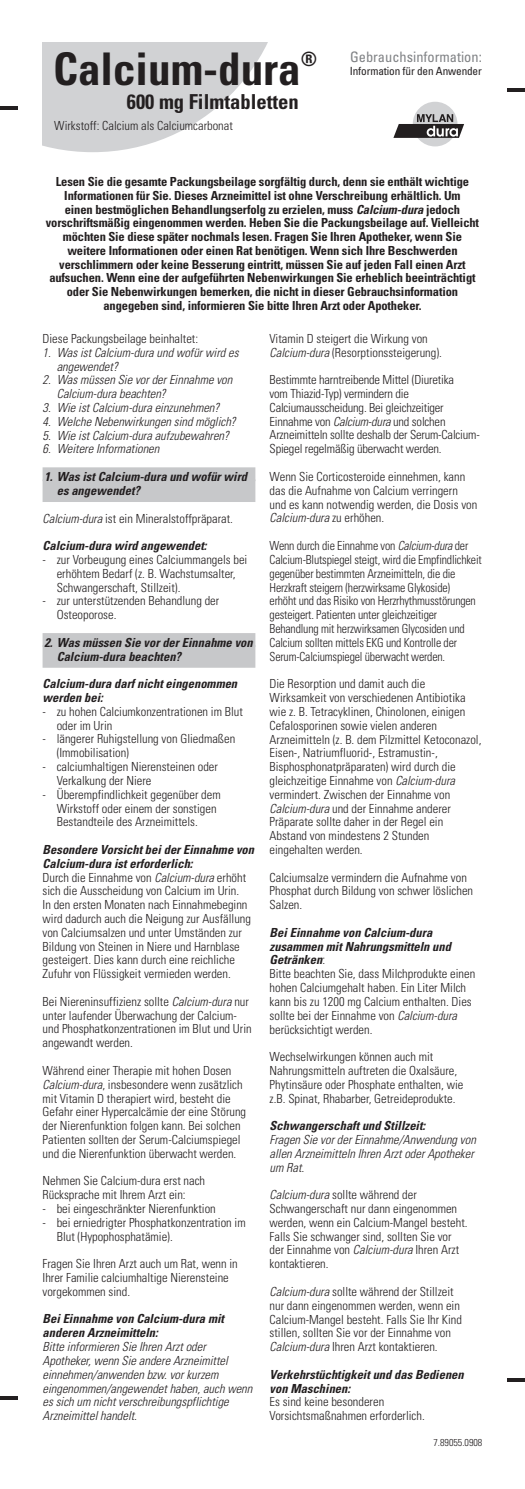
<style>
.page{position:relative;width:525px;height:1489px;background:#fff}
.page>*{position:absolute;margin:0;border:0;box-sizing:border-box;transform-origin:0 0}
.t1{font:700 condensed 45px "Univers";color:#231f20}
.t2{font:700 condensed 20.62px "Univers";color:#231f20}
.t3{font:700 condensed 19.62px "Univers";color:#231f20}
.t4{font:condensed 14.38px "Univers";color:#808285}
.t5{font:300 condensed 12.5px/13.8px "Univers";color:#231f20}
.t6{font:700 condensed 12.5px/13.8px "Univers";letter-spacing:-.01em;color:#231f20;text-align:center}
.t7{font:italic 300 condensed 12.5px/13.8px "Univers";color:#231f20}
.t8{font:300 condensed 12.5px/13.8px "Univers";color:#231f20;scale:.95 1}
.t9{font:italic 700 condensed 12.5px/13.8px "Univers";color:#231f20}
.t10{font:condensed 11.25px "Univers";letter-spacing:-.01em;color:#231f20}
.t11{font:300 condensed 10px "Univers";color:#231f20}
.s1{font-style:italic}
.s2{font-weight:700;font-style:italic}
</style>
<div class="page">
<svg style="left:43px;top:43px;width:225px;height:109px"></svg>
<div style="left:412px;top:102px;width:45px;height:44px;background:#d1d2d4;border-radius:50%"></div>
<svg style="left:393px;top:114px;width:71px;height:24px"></svg>
<div style="left:43px;top:467px;width:212px;height:14px;background:#c7c8ca"></div>
<div style="left:43px;top:479px;width:212px;height:23px;background:#c7c8ca"></div>
<div style="left:43px;top:633px;width:212px;height:14px;background:#c7c8ca"></div>
<div style="left:43px;top:645px;width:212px;height:22px;background:#c7c8ca"></div>
<hr style="left:0;top:106px;width:18px;height:3px;background:#231f20">
<hr style="left:507px;top:88px;width:17px;height:4px;background:#231f20">
<svg style="left:0;top:1396px;width:18px;height:3px"></svg>
<hr style="left:507px;top:1378px;width:17px;height:3px;background:#231f20">
<h3 class="t3" style="left:300px;top:47px;width:18px">®</h3>
<h1 class="t1" style="left:53px;top:41px;width:249px">Calcium-dura</h1>
<h2 class="t2" style="left:127px;top:89px;width:173px">600 mg Filmtabletten</h2>
<p class="t5" style="left:54px;top:119px;width:180px">Wirkstoff: Calcium als Calciumcarbonat</p>
<p class="t4" style="left:350px;top:47px;width:133px">Gebrauchsinformation:</p>
<p class="t10" style="left:349px;top:64px;width:133px">Information für den Anwender</p>
<p class="t6" style="left:46px;top:175px;width:434px">Lesen Sie die gesamte Packungsbeilage sorgfältig durch, denn sie enthält wichtige Informationen für Sie. Dieses Arzneimittel ist ohne Verschreibung erhältlich. Um<br>einen bestmöglichen Behandlungserfolg zu erzielen, muss <span class="s1">Calcium-dura</span> jedoch vorschriftsmäßig eingenommen werden. Heben Sie die Packungsbeilage auf. Vielleicht möchten Sie diese später nochmals lesen. Fragen Sie Ihren Apotheker, wenn Sie weitere Informationen oder einen Rat benötigen. Wenn sich Ihre Beschwerden verschlimmern oder keine Besserung eintritt, müssen Sie auf jeden Fall einen Arzt aufsuchen. Wenn eine der aufgeführten Nebenwirkungen Sie erheblich beeinträchtigt oder Sie Nebenwirkungen bemerken, die nicht in dieser Gebrauchsinformation angegeben sind, informieren Sie bitte Ihren Arzt oder Apotheker.</p>
<p class="t5" style="left:43px;top:331px;width:157px">Diese Packungsbeilage beinhaltet:</p>
<p class="t7" style="left:57px;top:345px;width:183px;text-indent:-14px">1. Was ist Calcium-dura und wofür wird es angewendet?</p>
<p class="t7" style="left:57px;top:373px;width:177px;text-indent:-14px">2. Was müssen Sie vor der Einnahme von<br>Calcium-dura beachten?</p>
<p class="t7" style="left:43px;top:400px;width:178px">3. Wie ist Calcium-dura einzunehmen?</p>
<p class="t7" style="left:43px;top:414px;width:195px">4. Welche Nebenwirkungen sind möglich?</p>
<p class="t7" style="left:43px;top:428px;width:188px">5. Wie ist Calcium-dura aufzubewahren?</p>
<p class="t7" style="left:43px;top:442px;width:118px">6. Weitere Informationen</p>
<p class="t9" style="left:57px;top:469px;width:192px;text-indent:-12px">1. Was ist Calcium-dura und wofür wird es angewendet?</p>
<p class="t5" style="left:43px;top:511px;width:192px"><span class="s1">Calcium-dura</span> ist ein Mineralstoffpräparat.</p>
<p class="t9" style="left:43px;top:538px;width:165px">Calcium-dura wird angewendet:</p>
<p class="t5" style="left:57px;top:552px;width:192px;text-indent:-14px">- zur Vorbeugung eines Calciummangels bei erhöhtem Bedarf (z. B. Wachstumsalter,<br>Schwangerschaft, Stillzeit).</p>
<p class="t5" style="left:57px;top:594px;width:164px;text-indent:-14px">- zur unterstützenden Behandlung der<br>Osteoporose.</p>
<p class="t9" style="left:57px;top:635px;width:197px;text-indent:-12px">2. Was müssen Sie vor der Einnahme von<br>Calcium-dura beachten?</p>
<p class="t9" style="left:43px;top:677px;width:196px">Calcium-dura darf nicht eingenommen werden bei:</p>
<p class="t5" style="left:57px;top:704px;width:188px;text-indent:-14px">- zu hohen Calciumkonzentrationen im Blut oder im Urin</p>
<p class="t5" style="left:57px;top:732px;width:180px;text-indent:-14px">- längerer Ruhigstellung von Gliedmaßen (Immobilisation)</p>
<p class="t5" style="left:57px;top:759px;width:163px;text-indent:-14px">- calciumhaltigen Nierensteinen oder<br>Verkalkung der Niere</p>
<p class="t5" style="left:57px;top:787px;width:165px;text-indent:-14px">- Überempfindlichkeit gegenüber dem<br>Wirkstoff oder einem der sonstigen<br>Bestandteile des Arzneimittels.</p>
<p class="t5" style="left:43px;top:842px;width:213px"><span class="s2">Besondere Vorsicht bei der Einnahme von Calcium-dura ist erforderlich:<br></span>Durch die Einnahme von <span class="s1">Calcium-dura</span> erhöht sich die Ausscheidung von Calcium im Urin.<br>In den ersten Monaten nach Einnahmebeginn wird dadurch auch die Neigung zur Ausfällung von Calciumsalzen und unter Umständen zur Bildung von Steinen in Niere und Harnblase gesteigert. Dies kann durch eine reichliche Zufuhr von Flüssigkeit vermieden werden.</p>
<p class="t5" style="left:43px;top:994px;width:210px">Bei Niereninsuffizienz sollte <span class="s1">Calcium-dura</span> nur unter laufender Überwachung der Calcium&shy;und Phosphatkonzentrationen im Blut und Urin angewandt werden.</p>
<p class="t5" style="left:43px;top:1063px;width:205px">Während einer Therapie mit hohen Dosen <span class="s1">Calcium-dura</span>, insbesondere wenn zusätzlich mit Vitamin D therapiert wird, besteht die Gefahr einer Hypercalcämie der eine Störung der Nierenfunktion folgen kann. Bei solchen Patienten sollten der Serum-Calciumspiegel und die Nierenfunktion überwacht werden.</p>
<p class="t5" style="left:43px;top:1173px;width:164px">Nehmen Sie Calcium-dura erst nach<br>Rücksprache mit Ihrem Arzt ein:</p>
<p class="t5" style="left:43px;top:1201px;width:175px">- bei eingeschränkter Nierenfunktion</p>
<p class="t5" style="left:57px;top:1215px;width:190px;text-indent:-14px">- bei erniedrigter Phosphatkonzentration im<br>Blut (Hypophosphatämie).</p>
<p class="t5" style="left:43px;top:1256px;width:197px">Fragen Sie Ihren Arzt auch um Rat, wenn in<br>Ihrer Familie calciumhaltige Nierensteine vorgekommen sind.</p>
<p class="t9" style="left:43px;top:1311px;width:183px">Bei Einnahme von Calcium-dura mit anderen Arzneimitteln:</p>
<p class="t7" style="left:43px;top:1339px;width:211px">Bitte informieren Sie Ihren Arzt oder Apotheker, wenn Sie andere Arzneimittel einnehmen/anwenden bzw. vor kurzem eingenommen/angewendet haben, auch wenn es sich um nicht verschreibungspflichtige Arzneimittel handelt.</p>
<p class="t5" style="left:269px;top:331px;width:174px">Vitamin D steigert die Wirkung von<br><span class="s1">Calcium-dura</span> (Resorptionssteigerung).</p>
<p class="t5" style="left:269px;top:373px;width:212px">Bestimmte harntreibende Mittel (Diuretika<br>vom Thiazid-Typ) vermindern die Calciumausscheidung. Bei gleichzeitiger Einnahme von <span class="s1">Calcium-dura</span> und solchen Arzneimitteln sollte deshalb der Serum-Calcium-Spiegel regelmäßig überwacht werden.</p>
<p class="t5" style="left:269px;top:469px;width:209px">Wenn Sie Corticosteroide einnehmen, kann das die Aufnahme von Calcium verringern und es kann notwendig werden, die Dosis von <span class="s1">Calcium-dura</span> zu erhöhen.</p>
<p class="t8" style="left:269px;top:538px;width:225px">Wenn durch die Einnahme von <span class="s1">Calcium-dura</span> der Calcium-Blutspiegel steigt, wird die Empfindlichkeit gegenüber bestimmten Arzneimitteln, die die Herzkraft steigern (herzwirksame Glykoside)<br>erhöht und das Risiko von Herzrhythmusstörungen gesteigert. Patienten unter gleichzeitiger Behandlung mit herzwirksamen Glycosiden und Calcium sollten mittels EKG und Kontrolle der Serum-Calciumspiegel überwacht werden.</p>
<p class="t5" style="left:269px;top:676px;width:213px">Die Resorption und damit auch die Wirksamkeit von verschiedenen Antibiotika wie z. B. Tetracyklinen, Chinolonen, einigen Cefalosporinen sowie vielen anderen Arzneimitteln (z. B. dem Pilzmittel Ketoconazol, Eisen-, Natriumfluorid-, Estramustin-, Bisphosphonatpräparaten) wird durch die gleichzeitige Einnahme von <span class="s1">Calcium-dura </span>vermindert. Zwischen der Einnahme von <span class="s1">Calcium-dura</span> und der Einnahme anderer Präparate sollte daher in der Regel ein Abstand von mindestens 2 Stunden eingehalten werden.</p>
<p class="t5" style="left:269px;top:870px;width:205px">Calciumsalze vermindern die Aufnahme von<br>Phosphat durch Bildung von schwer löslichen<br>Salzen.</p>
<p class="t5" style="left:269px;top:925px;width:207px"><span class="s2">Bei Einnahme von Calcium-dura zusammen mit Nahrungsmitteln und Getränken</span>:<br>Bitte beachten Sie, dass Milchprodukte einen hohen Calciumgehalt haben. Ein Liter Milch kann bis zu 1200 mg Calcium enthalten. Dies sollte bei der Einnahme von <span class="s1">Calcium-dura </span>berücksichtigt werden.</p>
<p class="t5" style="left:269px;top:1049px;width:195px">Wechselwirkungen können auch mit Nahrungsmitteln auftreten die Oxalsäure, Phytinsäure oder Phosphate enthalten, wie z.B. Spinat, Rhabarber, Getreideprodukte.</p>
<p class="t9" style="left:269px;top:1118px;width:157px">Schwangerschaft und Stillzeit:</p>
<p class="t7" style="left:269px;top:1132px;width:208px">Fragen Sie vor der Einnahme/Anwendung von allen Arzneimitteln Ihren Arzt oder Apotheker um Rat.</p>
<p class="t5" style="left:269px;top:1187px;width:199px"><span class="s1">Calcium-dura</span> sollte während der Schwangerschaft nur dann eingenommen werden, wenn ein Calcium-Mangel besteht.<br>Falls Sie schwanger sind, sollten Sie vor der Einnahme von <span class="s1">Calcium-dura</span> Ihren Arzt kontaktieren.</p>
<p class="t5" style="left:269px;top:1284px;width:194px"><span class="s1">Calcium-dura</span> sollte während der Stillzeit nur dann eingenommen werden, wenn ein Calcium-Mangel besteht. Falls Sie Ihr Kind stillen, sollten Sie vor der Einnahme von <span class="s1">Calcium-dura</span> Ihren Arzt kontaktieren.</p>
<p class="t9" style="left:269px;top:1367px;width:195px">Verkehrstüchtigkeit und das Bedienen von Maschinen:</p>
<p class="t5" style="left:269px;top:1394px;width:157px">Es sind keine besonderen<br>Vorsichtsmaßnahmen erforderlich.</p>
<p class="t11" style="left:433px;top:1436px;width:50px">7.89055.0908</p>
</div>
